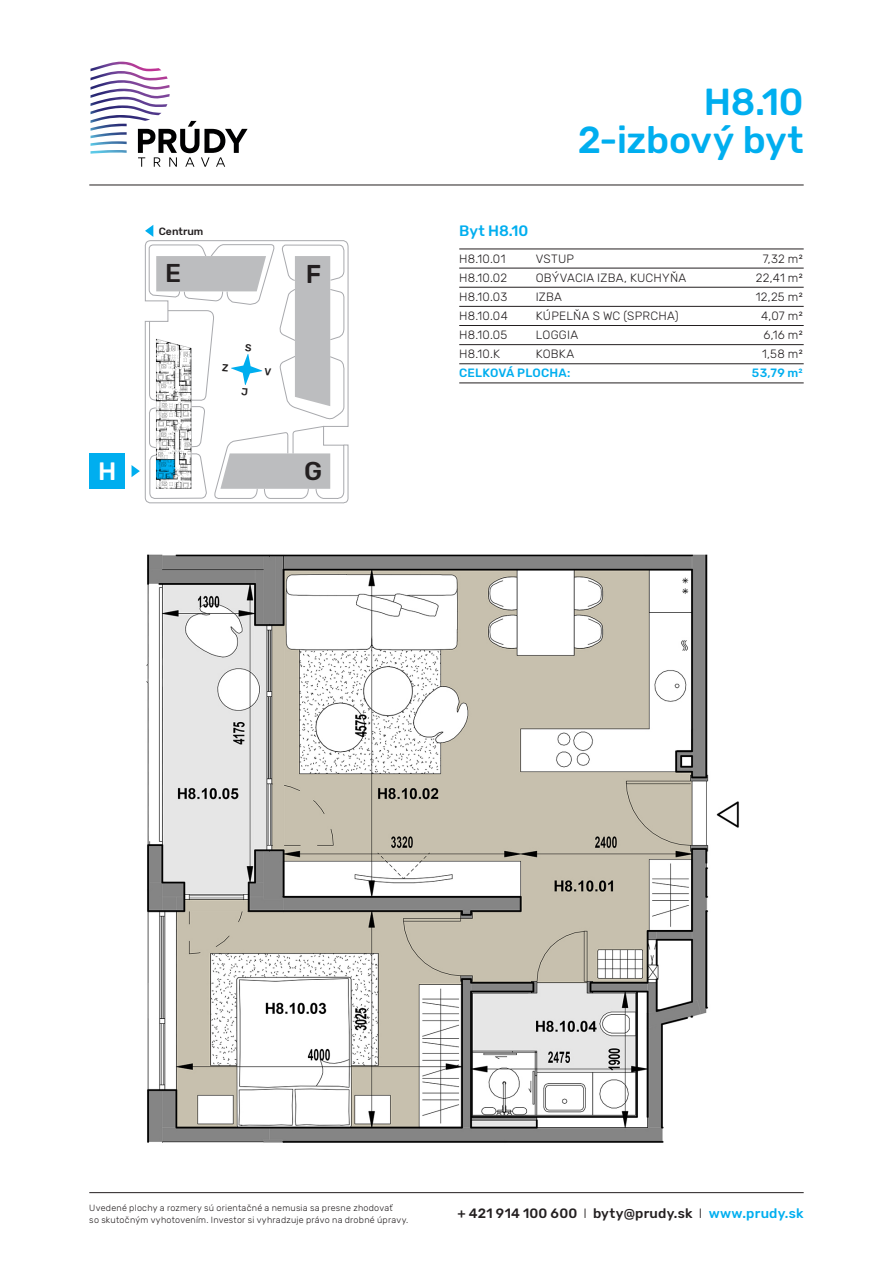
<style>
.page{position:relative;width:893px;height:1263px;background:#fff}
.page>*{position:absolute;margin:0;border:0;box-sizing:border-box;transform-origin:0 0}
.t1{font:500 37.5px/38.2px "Rubik";letter-spacing:-.01em;color:#00aeef;text-align:right}
.t2{font:500 25.65px "Rubik";color:#231f20}
.t3{font:500 25.05px "Rubik";color:#fff}
.t4{font:500 15px "Rubik";color:#00aeef}
.t5{font:500 13.5px "Rubik";letter-spacing:.015em;color:#231f20}
.t6{font:300 12px "Rubik";letter-spacing:.02em;color:#231f20}
.t7{font:500 12px "Rubik";letter-spacing:.02em;color:#00aeef}
.t8{font:500 10.5px "Rubik";color:#231f20}
.t9{font:300 9px/12px "Rubik";letter-spacing:.025em;color:#231f20}
.s1{font-weight:300}
.s2{color:#00aeef}
</style>
<div class="page">
<img style="left:89px;top:554px;width:715px;height:640px">
<svg style="left:91px;top:62px;width:157px;height:105px"></svg>
<hr style="left:89px;top:1192px;width:715px;height:1px;background:#231f20">
<hr style="left:89px;top:185px;width:715px;height:1px;background:#231f20">
<hr style="left:459px;top:249px;width:345px;height:1px;background:#231f20">
<hr style="left:459px;top:268px;width:345px;height:1px;background:#231f20">
<hr style="left:459px;top:287px;width:345px;height:1px;background:#231f20">
<hr style="left:459px;top:306px;width:345px;height:1px;background:#231f20">
<hr style="left:459px;top:325px;width:345px;height:1px;background:#231f20">
<hr style="left:459px;top:344px;width:345px;height:1px;background:#231f20">
<hr style="left:459px;top:363px;width:345px;height:1px;background:#231f20">
<hr style="left:459px;top:383px;width:345px;height:1px;background:#231f20">
<svg style="left:145px;top:240px;width:203px;height:264px"></svg>
<svg style="left:145px;top:225px;width:8px;height:12px"></svg>
<svg style="left:132px;top:465px;width:8px;height:12px"></svg>
<div style="left:90px;top:453px;width:35px;height:36px;background:#00aeef"></div>
<svg style="left:149px;top:244px;width:195px;height:255px"></svg>
<p class="t8" style="left:159px;top:225px;width:46px">Centrum</p>
<h2 class="t2" style="left:165px;top:258px;width:18px">E</h2>
<h2 class="t2" style="left:306px;top:259px;width:17px">F</h2>
<h3 class="t3" style="left:98px;top:457px;width:20px">H</h3>
<h2 class="t2" style="left:304px;top:456px;width:20px">G</h2>
<h1 class="t1" style="left:578px;top:84px;width:227px">H8.10<br>2-izbový byt</h1>
<p class="t4" style="left:459px;top:222px;width:71px">Byt H8.10</p>
<p class="t6" style="left:459px;top:252px;width:48px">H8.10.01</p>
<p class="t6" style="left:536px;top:252px;width:40px">VSTUP</p>
<p class="t6" style="left:763px;top:252px;width:42px">7,32 m²</p>
<p class="t6" style="left:459px;top:271px;width:50px">H8.10.02</p>
<p class="t6" style="left:536px;top:271px;width:152px">OBÝVACIA IZBA, KUCHYŇA</p>
<p class="t6" style="left:756px;top:271px;width:49px">22,41 m²</p>
<p class="t6" style="left:459px;top:290px;width:50px">H8.10.03</p>
<p class="t6" style="left:536px;top:290px;width:28px">IZBA</p>
<p class="t6" style="left:756px;top:290px;width:48px">12,25 m²</p>
<p class="t6" style="left:459px;top:309px;width:50px">H8.10.04</p>
<p class="t6" style="left:536px;top:309px;width:144px">KÚPELŇA S WC (SPRCHA)</p>
<p class="t6" style="left:761px;top:309px;width:43px">4,07 m²</p>
<p class="t6" style="left:459px;top:328px;width:50px">H8.10.05</p>
<p class="t6" style="left:536px;top:328px;width:44px">LOGGIA</p>
<p class="t6" style="left:763px;top:328px;width:41px">6,16 m²</p>
<p class="t6" style="left:459px;top:347px;width:42px">H8.10.K</p>
<p class="t6" style="left:536px;top:347px;width:40px">KOBKA</p>
<p class="t6" style="left:762px;top:347px;width:42px">1,58 m²</p>
<p class="t7" style="left:459px;top:366px;width:113px">CELKOVÁ PLOCHA:</p>
<p class="t7" style="left:752px;top:366px;width:52px">53,79 m²</p>
<p class="t9" style="left:89px;top:1202px;width:321px">Uvedené plochy a rozmery sú orientačné a nemusia sa presne zhodovať<br>so skutočným vyhotovením. Investor si vyhradzuje právo na drobné úpravy.</p>
<p class="t5" style="left:458px;top:1206px;width:348px">+ 421 914 100 600 <span class="s1">I</span> byty@prudy.sk <span class="s1">I</span> <span class="s2">www.prudy.sk</span></p>
</div>
